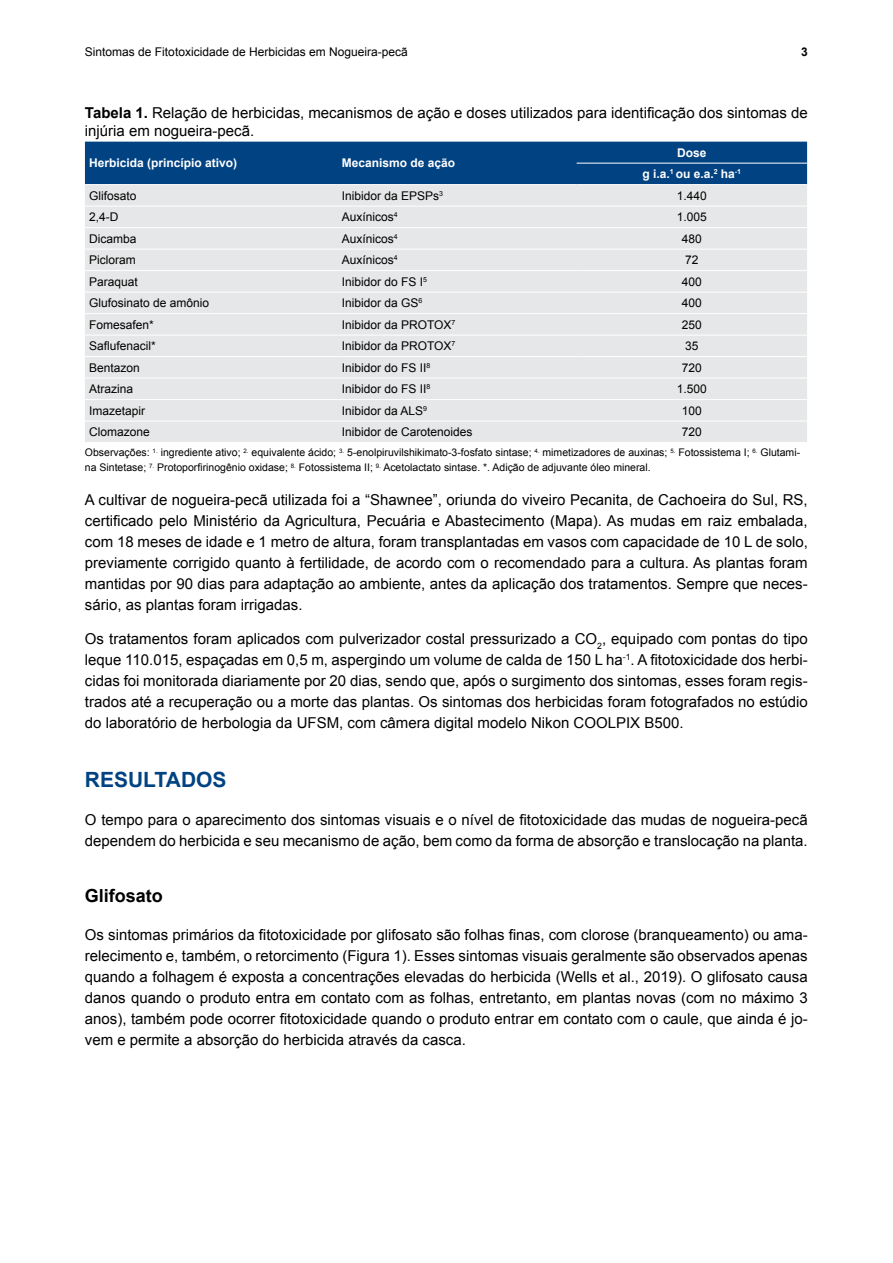
<style>
.page{position:relative;width:893px;height:1263px;background:#fff}
.page>*{position:absolute;margin:0;border:0;box-sizing:border-box;transform-origin:0 0}
.t1{font:700 21px "Arial";color:#004282}
.t2{font:700 18px "Arial";color:#000}
.t3{font:15px/21px "Arial";color:#000;text-align:justify}
.t4{font:12px "Arial";color:#000}
.t5{font:700 12px/21.5px "Arial";color:#fff;text-align:center}
.t6{font:700 12px "Arial";color:#000}
.t7{font:10.5px/15px "Arial";color:#000}
.s1{font-weight:700}
</style>
<div class="page">
<div style="left:85px;top:142px;width:722px;height:42px;background:#004282"></div>
<div style="left:85px;top:185px;width:722px;height:257px;background:#e6e7e8"></div>
<hr style="left:577px;top:163px;width:230px;height:1px;background:#fff">
<hr style="left:85px;top:206px;width:252px;height:1px;background:#fff">
<hr style="left:337px;top:206px;width:240px;height:1px;background:#fff">
<hr style="left:577px;top:206px;width:230px;height:1px;background:#fff">
<hr style="left:85px;top:227px;width:252px;height:1px;background:#fff">
<hr style="left:337px;top:227px;width:240px;height:1px;background:#fff">
<hr style="left:577px;top:227px;width:230px;height:1px;background:#fff">
<hr style="left:85px;top:249px;width:252px;height:1px;background:#fff">
<hr style="left:337px;top:249px;width:240px;height:1px;background:#fff">
<hr style="left:577px;top:249px;width:230px;height:1px;background:#fff">
<hr style="left:85px;top:270px;width:252px;height:1px;background:#fff">
<hr style="left:337px;top:270px;width:240px;height:1px;background:#fff">
<hr style="left:577px;top:270px;width:230px;height:1px;background:#fff">
<hr style="left:85px;top:292px;width:252px;height:1px;background:#fff">
<hr style="left:337px;top:292px;width:240px;height:1px;background:#fff">
<hr style="left:577px;top:292px;width:230px;height:1px;background:#fff">
<hr style="left:85px;top:313px;width:252px;height:1px;background:#fff">
<hr style="left:337px;top:313px;width:240px;height:1px;background:#fff">
<hr style="left:577px;top:313px;width:230px;height:1px;background:#fff">
<hr style="left:85px;top:335px;width:252px;height:1px;background:#fff">
<hr style="left:337px;top:335px;width:240px;height:1px;background:#fff">
<hr style="left:577px;top:335px;width:230px;height:1px;background:#fff">
<hr style="left:85px;top:356px;width:252px;height:1px;background:#fff">
<hr style="left:337px;top:356px;width:240px;height:1px;background:#fff">
<hr style="left:577px;top:356px;width:230px;height:1px;background:#fff">
<hr style="left:85px;top:378px;width:252px;height:1px;background:#fff">
<hr style="left:337px;top:378px;width:240px;height:1px;background:#fff">
<hr style="left:577px;top:378px;width:230px;height:1px;background:#fff">
<hr style="left:85px;top:399px;width:252px;height:1px;background:#fff">
<hr style="left:337px;top:399px;width:240px;height:1px;background:#fff">
<hr style="left:577px;top:399px;width:230px;height:1px;background:#fff">
<hr style="left:85px;top:421px;width:252px;height:1px;background:#fff">
<hr style="left:337px;top:421px;width:240px;height:1px;background:#fff">
<hr style="left:577px;top:421px;width:230px;height:1px;background:#fff">
<p class="t4" style="left:85px;top:43px;width:324px">Sintomas de Fitotoxicidade de Herbicidas em Nogueira-pecã</p>
<p class="t6" style="left:801px;top:43px;width:8px">3</p>
<p class="t3" style="left:85px;top:103px;width:724px;line-height:18px"><span class="s1">Tabela 1.</span> Relação de herbicidas, mecanismos de ação e doses utilizados para identificação dos sintomas de injúria em nogueira-pecã.</p>
<p class="t5" style="left:89px;top:153px;width:150px">Herbicida (princípio ativo)</p>
<p class="t5" style="left:342px;top:153px;width:115px">Mecanismo de ação</p>
<p class="t5" style="left:642px;top:142px;width:100px">Dose<br>g i.a.<sup>1</sup> ou e.a.<sup>2</sup> ha<sup>-1</sup></p>
<p class="t4" style="left:89px;top:187px;width:49px">Glifosato</p>
<p class="t4" style="left:342px;top:187px;width:103px">Inibidor da EPSPs<sup>3</sup></p>
<p class="t4" style="left:677px;top:187px;width:32px">1.440</p>
<p class="t4" style="left:89px;top:209px;width:31px">2,4-D</p>
<p class="t4" style="left:342px;top:209px;width:57px">Auxínicos<sup>4</sup></p>
<p class="t4" style="left:677px;top:209px;width:32px">1.005</p>
<p class="t4" style="left:89px;top:230px;width:49px">Dicamba</p>
<p class="t4" style="left:342px;top:230px;width:57px">Auxínicos<sup>4</sup></p>
<p class="t4" style="left:682px;top:230px;width:22px">480</p>
<p class="t4" style="left:89px;top:252px;width:48px">Picloram</p>
<p class="t4" style="left:342px;top:252px;width:57px">Auxínicos<sup>4</sup></p>
<p class="t4" style="left:685px;top:252px;width:15px">72</p>
<p class="t4" style="left:89px;top:273px;width:50px">Paraquat</p>
<p class="t4" style="left:342px;top:273px;width:87px">Inibidor do FS I<sup>5</sup></p>
<p class="t4" style="left:682px;top:273px;width:22px">400</p>
<p class="t4" style="left:89px;top:295px;width:122px">Glufosinato de amônio</p>
<p class="t4" style="left:342px;top:295px;width:82px">Inibidor da GS<sup>6</sup></p>
<p class="t4" style="left:682px;top:295px;width:22px">400</p>
<p class="t4" style="left:89px;top:316px;width:66px">Fomesafen*</p>
<p class="t4" style="left:342px;top:316px;width:115px">Inibidor da PROTOX<sup>7</sup></p>
<p class="t4" style="left:682px;top:316px;width:22px">250</p>
<p class="t4" style="left:89px;top:338px;width:68px">Saflufenacil*</p>
<p class="t4" style="left:342px;top:338px;width:115px">Inibidor da PROTOX<sup>7</sup></p>
<p class="t4" style="left:685px;top:338px;width:15px">35</p>
<p class="t4" style="left:89px;top:359px;width:52px">Bentazon</p>
<p class="t4" style="left:342px;top:359px;width:90px">Inibidor do FS II<sup>8</sup></p>
<p class="t4" style="left:682px;top:359px;width:22px">720</p>
<p class="t4" style="left:89px;top:381px;width:46px">Atrazina</p>
<p class="t4" style="left:342px;top:381px;width:90px">Inibidor do FS II<sup>8</sup></p>
<p class="t4" style="left:677px;top:381px;width:32px">1.500</p>
<p class="t4" style="left:89px;top:402px;width:58px">Imazetapir</p>
<p class="t4" style="left:342px;top:402px;width:87px">Inibidor da ALS<sup>9</sup></p>
<p class="t4" style="left:682px;top:402px;width:22px">100</p>
<p class="t4" style="left:89px;top:424px;width:62px">Clomazone</p>
<p class="t4" style="left:342px;top:424px;width:132px">Inibidor de Carotenoides</p>
<p class="t4" style="left:682px;top:424px;width:22px">720</p>
<p class="t7" style="left:85px;top:445px;width:717px">Observações: <sup>1.</sup> ingrediente ativo; <sup>2.</sup> equivalente ácido; <sup>3.</sup> 5-enolpiruvilshikimato-3-fosfato sintase; <sup>4.</sup> mimetizadores de auxinas; <sup>5.</sup> Fotossistema I; <sup>6.</sup> Glutami&shy;na Sintetase; <sup>7.</sup> Protoporfirinogênio oxidase; <sup>8.</sup> Fotossistema II; <sup>9.</sup> Acetolactato sintase. *. Adição de adjuvante óleo mineral.</p>
<p class="t3" style="left:85px;top:489px;width:724px">A cultivar de nogueira-pecã utilizada foi a “Shawnee”, oriunda do viveiro Pecanita, de Cachoeira do Sul, RS, certificado pelo Ministério da Agricultura, Pecuária e Abastecimento (Mapa). As mudas em raiz embalada, com 18 meses de idade e 1 metro de altura, foram transplantadas em vasos com capacidade de 10 L de solo, previamente corrigido quanto à fertilidade, de acordo com o recomendado para a cultura. As plantas foram mantidas por 90 dias para adaptação ao ambiente, antes da aplicação dos tratamentos. Sempre que neces&shy;sário, as plantas foram irrigadas.</p>
<p class="t3" style="left:85px;top:628px;width:724px">Os tratamentos foram aplicados com pulverizador costal pressurizado a CO<sub>2</sub>, equipado com pontas do tipo leque 110.015, espaçadas em 0,5 m, aspergindo um volume de calda de 150 L ha<sup>-1</sup>. A fitotoxicidade dos herbi&shy;cidas foi monitorada diariamente por 20 dias, sendo que, após o surgimento dos sintomas, esses foram regis&shy;trados até a recuperação ou a morte das plantas. Os sintomas dos herbicidas foram fotografados no estúdio do laboratório de herbologia da UFSM, com câmera digital modelo Nikon COOLPIX B500.</p>
<h1 class="t1" style="left:85px;top:765px;width:143px">RESULTADOS</h1>
<p class="t3" style="left:85px;top:809px;width:724px">O tempo para o aparecimento dos sintomas visuais e o nível de fitotoxicidade das mudas de nogueira-pecã dependem do herbicida e seu mecanismo de ação, bem como da forma de absorção e translocação na planta.</p>
<p class="t2" style="left:85px;top:882px;width:80px">Glifosato</p>
<p class="t3" style="left:85px;top:924px;width:724px">Os sintomas primários da fitotoxicidade por glifosato são folhas finas, com clorose (branqueamento) ou ama&shy;relecimento e, também, o retorcimento (Figura 1). Esses sintomas visuais geralmente são observados apenas quando a folhagem é exposta a concentrações elevadas do herbicida (Wells et al., 2019). O glifosato causa danos quando o produto entra em contato com as folhas, entretanto, em plantas novas (com no máximo 3 anos), também pode ocorrer fitotoxicidade quando o produto entrar em contato com o caule, que ainda é jo&shy;vem e permite a absorção do herbicida através da casca.</p>
</div>
